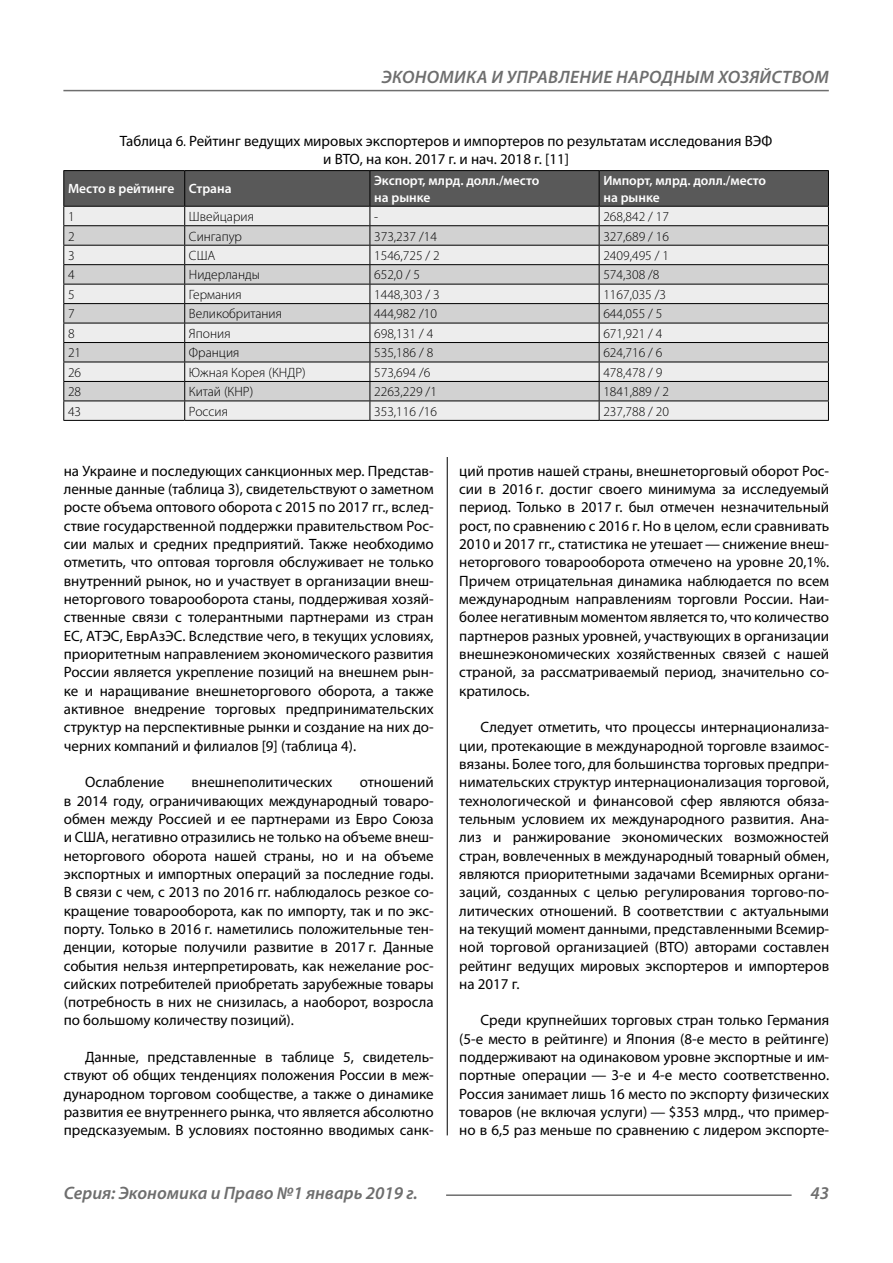
<style>
.page{position:relative;width:893px;height:1263px;background:#fff}
.page>*{position:absolute;margin:0;border:0;box-sizing:border-box;transform-origin:0 0}
.t1{font:italic 600 18px "Myriad Pro";color:#6e6e6e}
.Normal{font:15px/18.3px "Myriad Pro";color:#000;text-align:justify}
.podpis{font:15px/18.3px "Myriad Pro";color:#000;text-align:center}
.Tab_content{font:300 13.5px "Myriad Pro";color:#000}
.Tab_header{font:600 13.5px/16.2px "Myriad Pro";color:#fff}
</style>
<div class="page">
<hr style="left:447px;top:128px;width:1px;height:1007px;background:#000">
<div style="left:63px;top:128px;width:766px;height:329px;background:#fff"></div>
<svg style="left:63px;top:171px;width:766px;height:249px;background:#c2c2c2"></svg>
<hr style="left:63px;top:420px;width:122px;height:1px;background:#000">
<hr style="left:185px;top:420px;width:185px;height:1px;background:#000">
<hr style="left:370px;top:420px;width:229px;height:1px;background:#000">
<hr style="left:599px;top:420px;width:230px;height:1px;background:#000">
<hr style="left:63px;top:170px;width:122px;height:1px;background:#000">
<hr style="left:63px;top:171px;width:1px;height:35px;background:#000">
<hr style="left:185px;top:170px;width:185px;height:1px;background:#000">
<hr style="left:370px;top:170px;width:229px;height:1px;background:#000">
<hr style="left:599px;top:170px;width:230px;height:1px;background:#000">
<hr style="left:828px;top:171px;width:1px;height:35px;background:#000">
<hr style="left:63px;top:206px;width:122px;height:1px;background:#000">
<hr style="left:185px;top:206px;width:185px;height:1px;background:#000">
<hr style="left:370px;top:206px;width:229px;height:1px;background:#000">
<hr style="left:599px;top:206px;width:230px;height:1px;background:#000">
<hr style="left:63px;top:90px;width:766px;height:1px;background:#6e6e6e">
<hr style="left:446px;top:1194px;width:346px;height:2px;background:#6e6e6e">
<p class="t1" style="left:382px;top:66px;width:24px">Экономика</p>
<p class="t1" style="left:491px;top:66px;width:27px">и управление</p>
<p class="t1" style="left:616px;top:66px;width:13px">народн</p>
<p class="t1" style="left:686px;top:66px;width:99px">ым хозяйством</p>
<p class="podpis" style="left:120px;top:131px;width:654px">Таблица 6. Рейтинг ведущих мировых экспортеров и импортеров по результатам исследования ВЭФ и ВТО, на кон. 2017 г. и нач. 2018 г. [11]</p>
<p class="Tab_header" style="left:68px;top:180px;width:108px">Место в рейтинге</p>
<p class="Tab_header" style="left:189px;top:180px;width:44px">Страна</p>
<p class="Tab_header" style="left:374px;top:172px;width:167px">Экспорт, млрд. долл./место на рынке</p>
<p class="Tab_header" style="left:603px;top:172px;width:164px">Импорт, млрд. долл./место на рынке</p>
<p class="Tab_content" style="left:68px;top:208px;width:8px">1</p>
<p class="Tab_content" style="left:189px;top:208px;width:66px">Швейцария</p>
<p class="Tab_content" style="left:374px;top:208px;width:6px">-</p>
<p class="Tab_content" style="left:603px;top:208px;width:67px">268,842 / 17</p>
<p class="Tab_content" style="left:68px;top:228px;width:8px">2</p>
<p class="Tab_content" style="left:189px;top:228px;width:55px">Сингапур</p>
<p class="Tab_content" style="left:374px;top:228px;width:64px">373,237 /14</p>
<p class="Tab_content" style="left:603px;top:228px;width:67px">327,689 / 16</p>
<p class="Tab_content" style="left:68px;top:247px;width:8px">3</p>
<p class="Tab_content" style="left:189px;top:247px;width:28px">США</p>
<p class="Tab_content" style="left:374px;top:247px;width:67px">1546,725 / 2</p>
<p class="Tab_content" style="left:603px;top:247px;width:67px">2409,495 / 1</p>
<p class="Tab_content" style="left:68px;top:267px;width:8px">4</p>
<p class="Tab_content" style="left:189px;top:267px;width:72px">Нидерланды</p>
<p class="Tab_content" style="left:374px;top:267px;width:47px">652,0 / 5</p>
<p class="Tab_content" style="left:603px;top:267px;width:58px">574,308 /8</p>
<p class="Tab_content" style="left:68px;top:286px;width:8px">5</p>
<p class="Tab_content" style="left:189px;top:286px;width:54px">Германия</p>
<p class="Tab_content" style="left:374px;top:286px;width:67px">1448,303 / 3</p>
<p class="Tab_content" style="left:603px;top:286px;width:64px">1167,035 /3</p>
<p class="Tab_content" style="left:68px;top:306px;width:8px">7</p>
<p class="Tab_content" style="left:189px;top:306px;width:95px">Великобритания</p>
<p class="Tab_content" style="left:374px;top:306px;width:64px">444,982 /10</p>
<p class="Tab_content" style="left:603px;top:306px;width:61px">644,055 / 5</p>
<p class="Tab_content" style="left:68px;top:325px;width:8px">8</p>
<p class="Tab_content" style="left:189px;top:325px;width:43px">Япония</p>
<p class="Tab_content" style="left:374px;top:325px;width:61px">698,131 / 4</p>
<p class="Tab_content" style="left:603px;top:325px;width:61px">671,921 / 4</p>
<p class="Tab_content" style="left:68px;top:345px;width:15px">21</p>
<p class="Tab_content" style="left:189px;top:345px;width:52px">Франция</p>
<p class="Tab_content" style="left:374px;top:345px;width:61px">535,186 / 8</p>
<p class="Tab_content" style="left:603px;top:345px;width:61px">624,716 / 6</p>
<p class="Tab_content" style="left:68px;top:364px;width:15px">26</p>
<p class="Tab_content" style="left:189px;top:364px;width:118px">Южная Корея (КНДР)</p>
<p class="Tab_content" style="left:374px;top:364px;width:58px">573,694 /6</p>
<p class="Tab_content" style="left:603px;top:364px;width:61px">478,478 / 9</p>
<p class="Tab_content" style="left:68px;top:384px;width:15px">28</p>
<p class="Tab_content" style="left:189px;top:384px;width:66px">Китай (КНР)</p>
<p class="Tab_content" style="left:374px;top:384px;width:64px">2263,229 /1</p>
<p class="Tab_content" style="left:603px;top:384px;width:67px">1841,889 / 2</p>
<p class="Tab_content" style="left:68px;top:403px;width:15px">43</p>
<p class="Tab_content" style="left:189px;top:403px;width:40px">Россия</p>
<p class="Tab_content" style="left:374px;top:403px;width:64px">353,116 /16</p>
<p class="Tab_content" style="left:603px;top:403px;width:67px">237,788 / 20</p>
<p class="Normal" style="left:64px;top:461px;width:371px">на Украине и последующих санкционных мер. Представ&shy;ленные данные (таблица 3), свидетельствуют о заметном росте объема оптового оборота с 2015 по 2017 гг., вслед&shy;ствие государственной поддержки правительством Рос&shy;сии малых и средних предприятий. Также необходимо отметить, что оптовая торговля обслуживает не только внутренний рынок, но и участвует в организации внеш&shy;неторгового товарооборота станы, поддерживая хозяй&shy;ственные связи с толерантными партнерами из стран ЕС, АТЭС, ЕврАзЭС. Вследствие чего, в текущих условиях, приоритетным направлением экономического развития России является укрепление позиций на внешнем рын&shy;ке и наращивание внешнеторгового оборота, а также активное внедрение торговых предпринимательских структур на перспективные рынки и создание на них до&shy;черних компаний и филиалов [9] (таблица 4).</p>
<p class="Normal" style="left:85px;top:773px;width:81px">Ослабление</p>
<p class="Normal" style="left:192px;top:773px;width:142px">внешнеполитических</p>
<p class="Normal" style="left:64px;top:773px;width:371px;text-indent:296px">отношений в 2014 году, ограничивающих международный товаро&shy;обмен между Россией и ее партнерами из Евро Союза и США, негативно отразились не только на объеме внеш&shy;неторгового оборота нашей страны, но и на объеме экспортных и импортных операций за последние годы.<br>В связи с чем, с 2013 по 2016 гг. наблюдалось резкое со&shy;кращение товарооборота, как по импорту, так и по экс&shy;порту. Только в 2016 г. наметились положительные тен&shy;денции, которые получили развитие в 2017 г. Данные события нельзя интерпретировать, как нежелание рос&shy;сийских потребителей приобретать зарубежные товары (потребность в них не снизилась, а наоборот, возросла по большому количеству позиций).</p>
<p class="Normal" style="left:64px;top:1048px;width:371px;text-indent:21px">Данные, представленные в таблице 5, свидетель&shy;ствуют об общих тенденциях положения России в меж&shy;дународном торговом сообществе, а также о динамике развития ее внутреннего рынка, что является абсолютно предсказуемым. В условиях постоянно вводимых санк-</p>
<p class="Normal" style="left:459px;top:461px;width:371px">ций против нашей страны, внешнеторговый оборот Рос&shy;сии в 2016 г. достиг своего минимума за исследуемый период. Только в 2017 г. был отмечен незначительный рост, по сравнению с 2016 г. Но в целом, если сравнивать 2010 и 2017 гг., статистика не утешает—снижение внеш&shy;неторгового товарооборота отмечено на уровне 20,1%.<br>Причем отрицательная динамика наблюдается по всем международным направлениям торговли России. Наи&shy;более негативным моментом является то, что количество партнеров разных уровней, участвующих в организации внешнеэкономических хозяйственных связей с нашей страной, за рассматриваемый период, значительно со&shy;кратилось.</p>
<p class="Normal" style="left:459px;top:718px;width:371px;text-indent:21px">Следует отметить, что процессы интернационализа&shy;ции, протекающие в международной торговле взаимос&shy;вязаны. Более того, для большинства торговых предпри&shy;нимательских структур интернационализация торговой, технологической и финансовой сфер являются обяза&shy;тельным условием их международного развития. Ана&shy;лиз и ранжирование экономических возможностей стран, вовлеченных в международный товарный обмен, являются приоритетными задачами Всемирных органи&shy;заций, созданных с целью регулирования торгово-по&shy;литических отношений. В соответствии с актуальными на текущий момент данными, представленными Всемир&shy;ной торговой организацией (ВТО) авторами составлен рейтинг ведущих мировых экспортеров и импортеров на 2017 г.</p>
<p class="Normal" style="left:459px;top:1011px;width:371px;text-indent:21px">Среди крупнейших торговых стран только Германия (5-е место в рейтинге) и Япония (8-е место в рейтинге) поддерживают на одинаковом уровне экспортные и им&shy;портные операции — 3-е и 4-е место соответственно.<br>Россия занимает лишь 16 место по экспорту физических товаров (не включая услуги) — $353 млрд., что пример&shy;но в 6,5 раз меньше по сравнению с лидером экспорте-</p>
<p class="t1" style="left:64px;top:1182px;width:356px">Серия: Экономика и Право №1 январь 2019 г.</p>
<p class="t1" style="left:810px;top:1182px;width:20px">43</p>
</div>
